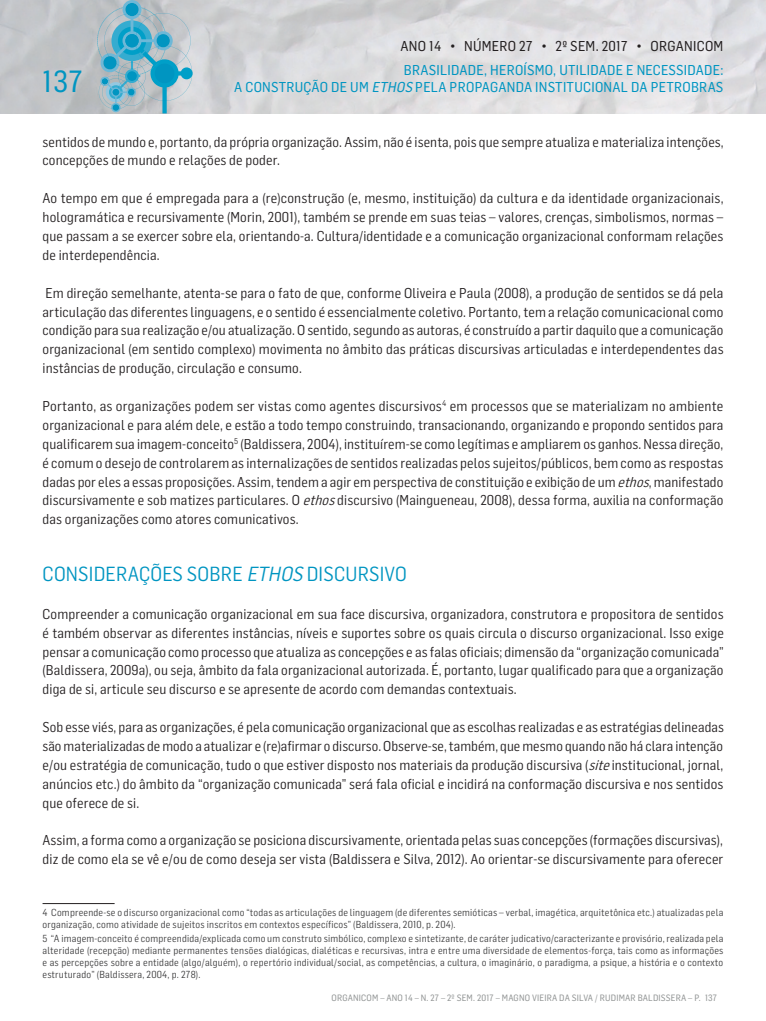
<style>
.page{position:relative;width:766px;height:1021px;background:#fff}
.page>*{position:absolute;margin:0;border:0;box-sizing:border-box;transform-origin:0 0}
.t1{font:30px "Flama Semicondensed Basic";color:#0095c1}
.Sub_1{font:20px "Flama Semicondensed";letter-spacing:.01em;color:#0095c1}
.Texto{font:14px/18.9px "Flama Semicondensed";letter-spacing:.01em;color:#231f20;text-align:justify}
.t2{font:14px "Flama Semicondensed Basic";letter-spacing:.02em;color:#0095c1}
.t3{font:14px "Flama Semicondensed Basic";letter-spacing:.02em;color:#231f20}
.nota-rodapé{font:10px/12px "Flama Semicondensed";letter-spacing:.02em;color:#3e3e3f}
.t4{font:9px "Flama Semicondensed Basic";letter-spacing:.02em;color:#929595}
.s1{font-style:italic}
</style>
<div class="page">
<img style="left:0;top:0;width:765px;height:113px">
<svg style="left:97px;top:0;width:95px;height:113px;background:#8ab9c8"></svg>
<hr style="left:43px;top:903px;width:72px;height:1px;background:#231f20">
<p class="t3" style="left:400px;top:37px;width:324px">ANO 14 • NÚMERO 27 • 2º SEM. 2017 • ORGANICOM</p>
<p class="t2" style="left:404px;top:61px;width:321px">BRASILIDADE, HEROÍSMO, UTILIDADE E NECESSIDADE:</p>
<h1 class="t1" style="left:43px;top:62px;width:42px">137</h1>
<p class="t2" style="left:234px;top:78px;width:490px">A CONSTRUÇÃO DE UM <span class="s1">ETHOS</span> PELA PROPAGANDA INSTITUCIONAL DA PETROBRAS</p>
<p class="Texto" style="left:43px;top:131px;width:682px">sentidos de mundo e, portanto, da própria organização. Assim, não é isenta, pois que sempre atualiza e materializa intenções, concepções de mundo e relações de poder.</p>
<p class="Texto" style="left:43px;top:188px;width:682px">Ao tempo em que é empregada para a (re)construção (e, mesmo, instituição) da cultura e da identidade organizacionais, hologramática e recursivamente (Morin, 2001), também se prende em suas teias – valores, crenças, simbolismos, normas – que passam a se exercer sobre ela, orientando-a. Cultura/identidade e a comunicação organizacional conformam relações de interdependência.</p>
<p class="Texto" style="left:43px;top:282px;width:682px">Em direção semelhante, atenta-se para o fato de que, conforme Oliveira e Paula (2008), a produção de sentidos se dá pela articulação das diferentes linguagens, e o sentido é essencialmente coletivo. Portanto, tem a relação comunicacional como condição para sua realização e/ou atualização. O sentido, segundo as autoras, é construído a partir daquilo que a comunicação organizacional (em sentido complexo) movimenta no âmbito das práticas discursivas articuladas e interdependentes das instâncias de produção, circulação e consumo.</p>
<p class="Texto" style="left:43px;top:396px;width:682px">Portanto, as organizações podem ser vistas como agentes discursivos<sup>4</sup> em processos que se materializam no ambiente organizacional e para além dele, e estão a todo tempo construindo, transacionando, organizando e propondo sentidos para qualificarem sua imagem-conceito<sup>5</sup> (Baldissera, 2004), instituírem-se como legítimas e ampliarem os ganhos. Nessa direção, é comum o desejo de controlarem as internalizações de sentidos realizadas pelos sujeitos/públicos, bem como as respostas dadas por eles a essas proposições. Assim, tendem a agir em perspectiva de constituição e exibição de um <span class="s1">ethos</span>, manifestado discursivamente e sob matizes particulares. O <span class="s1">ethos</span>discursivo (Maingueneau, 2008), dessa forma, auxilia na conformação das organizações como atores comunicativos.</p>
<p class="Sub_1" style="left:43px;top:561px;width:366px">CONSIDERAÇÕES SOBRE <span class="s1">ETHOS</span> DISCURSIVO</p>
<p class="Texto" style="left:43px;top:603px;width:682px">Compreender a comunicação organizacional em sua face discursiva, organizadora, construtora e propositora de sentidos é também observar as diferentes instâncias, níveis e suportes sobre os quais circula o discurso organizacional. Isso exige pensar a comunicação como processo que atualiza as concepções e as falas oficiais; dimensão da “organização comunicada” (Baldissera, 2009a), ou seja, âmbito da fala organizacional autorizada. É, portanto, lugar qualificado para que a organização diga de si, articule seu discurso e se apresente de acordo com demandas contextuais.</p>
<p class="Texto" style="left:43px;top:717px;width:682px">Sob esse viés, para as organizações, é pela comunicação organizacional que as escolhas realizadas e as estratégias delineadas são materializadas de modo a atualizar e (re)afirmar o discurso. Observe-se, também, que mesmo quando não há clara intenção e/ou estratégia de comunicação, tudo o que estiver disposto nos materiais da produção discursiva (<span class="s1">site</span>institucional, jornal, anúncios etc.) do âmbito da “organização comunicada” será fala oficial e incidirá na conformação discursiva e nos sentidos que oferece de si.</p>
<p class="Texto" style="left:43px;top:830px;width:682px">Assim, a forma como a organização se posiciona discursivamente, orientada pelas suas concepções (formações discursivas), diz de como ela se vê e/ou de como deseja ser vista (Baldissera e Silva, 2012). Ao orientar-se discursivamente para oferecer</p>
<p class="nota-rodapé" style="left:43px;top:905px;width:682px">4 Compreende-se o discurso organizacional como “todas as articulações de linguagem (de diferentes semióticas – verbal, imagética, arquitetônica etc.) atualizadas pela organização, como atividade de sujeitos inscritos em contextos específicos” (Baldissera, 2010, p. 204).</p>
<p class="nota-rodapé" style="left:43px;top:932px;width:682px;text-align:justify">5 “A imagem-conceito é compreendida/explicada como um construto simbólico, complexo e sintetizante, de caráter judicativo/caracterizante e provisório, realizada pela alteridade (recepção) mediante permanentes tensões dialógicas, dialéticas e recursivas, intra e entre uma diversidade de elementos-força, tais como as informações e as percepções sobre a entidade (algo/alguém), o repertório individual/social, as competências, a cultura, o imaginário, o paradigma, a psique, a história e o contexto estruturado” (Baldissera, 2004, p. 278).</p>
<p class="t4" style="left:331px;top:992px;width:183px">ORGANICOM – ANO 14 – N. 27 – 2º SEM. 2017 – MAGNO</p>
<p class="t4" style="left:532px;top:992px;width:10px">VIEIRA</p>
<p class="t4" style="left:559px;top:992px;width:63px">DA SILVA / RUDIMAR</p>
<p class="t4" style="left:637px;top:992px;width:26px">BALDISSERA</p>
<p class="t4" style="left:688px;top:992px;width:30px">– P. 137</p>
</div>
